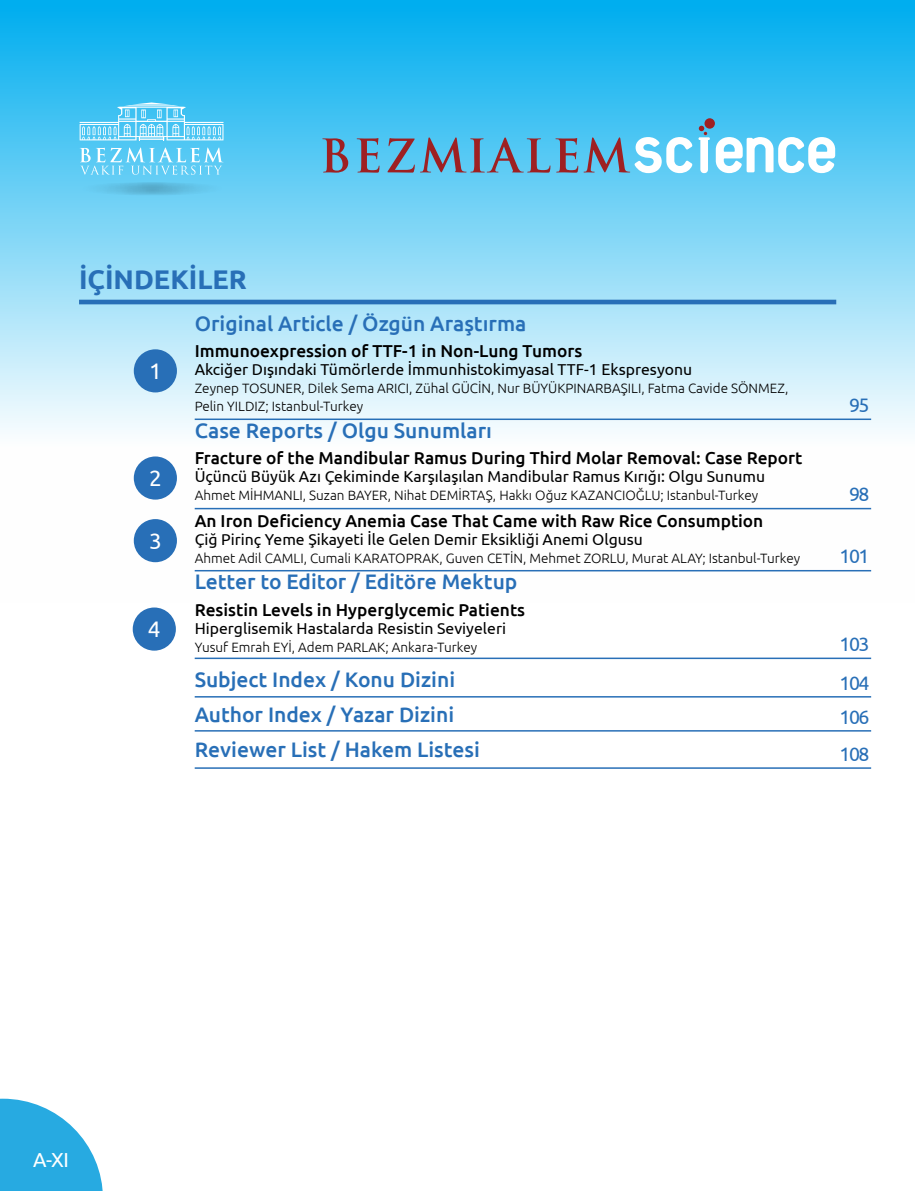
<style>
.page{position:relative;width:915px;height:1191px;background:#fff}
.page>*{position:absolute;margin:0;border:0;box-sizing:border-box;transform-origin:0 0}
.t1{font:700 27px "Ubuntu";color:#286fb7}
.t2{font:22.5px "Ubuntu";color:#fff}
.t3{font:500 21px/35px "Ubuntu";color:#286fb7}
.t4{font:20.25px "Ubuntu";color:#fff}
.t5{font:19.5px/38.5px "Ubuntu";letter-spacing:-.08em;color:#286fb7}
.t6{font:500 17.25px "Ubuntu";color:#000}
.t7{font:15.75px "Ubuntu";color:#000}
.t8{font:300 13.5px/18px "Ubuntu";color:#000}
</style>
<div class="page">
<svg style="left:0;top:0;width:914px;height:572px"></svg>
<hr style="left:79px;top:300px;width:757px;height:4px;background:#286fb7">
<div style="left:134px;top:349px;width:43px;height:43px;background:#286fb7;border-radius:50%"></div>
<div style="left:134px;top:456px;width:43px;height:43px;background:#286fb7;border-radius:50%"></div>
<div style="left:134px;top:519px;width:43px;height:43px;background:#286fb7;border-radius:50%"></div>
<div style="left:133px;top:607px;width:43px;height:43px;background:#286fb7;border-radius:50%"></div>
<svg style="left:322px;top:138px;width:26px;height:35px"></svg>
<svg style="left:356px;top:138px;width:23px;height:35px"></svg>
<svg style="left:387px;top:138px;width:27px;height:35px"></svg>
<svg style="left:698px;top:126px;width:11px;height:47px"></svg>
<div style="left:704px;top:118px;width:10px;height:11px;background:#9e2022;border-radius:50%"></div>
<svg style="left:420px;top:137px;width:272px;height:36px;background:#77aac8"></svg>
<svg style="left:715px;top:137px;width:119px;height:36px"></svg>
<svg style="left:0;top:1098px;width:103px;height:93px"></svg>
<hr style="left:195px;top:418px;width:675px;height:2px;background:#286fb7">
<hr style="left:195px;top:508px;width:675px;height:1px;background:#286fb7">
<hr style="left:195px;top:570px;width:675px;height:1px;background:#286fb7">
<hr style="left:195px;top:657px;width:675px;height:2px;background:#286fb7">
<hr style="left:195px;top:696px;width:675px;height:1px;background:#286fb7">
<hr style="left:195px;top:730px;width:675px;height:1px;background:#286fb7">
<hr style="left:195px;top:767px;width:675px;height:2px;background:#286fb7">
<svg style="left:74px;top:182px;width:156px;height:14px;background:#62c1e5"></svg>
<svg style="left:80px;top:102px;width:143px;height:38px;background:#70d1f5"></svg>
<svg style="left:80px;top:147px;width:143px;height:28px;background:#79d4f6"></svg>
<h1 class="t1" style="left:79px;top:263px;width:169px">İÇİNDEKİLER</h1>
<h2 class="t2" style="left:149px;top:357px;width:14px">1</h2>
<h2 class="t2" style="left:149px;top:464px;width:14px">2</h2>
<h2 class="t2" style="left:149px;top:527px;width:14px">3</h2>
<h2 class="t2" style="left:148px;top:615px;width:14px">4</h2>
<h3 class="t3" style="left:195px;top:305px;width:333px">Original Article / Özgün Araştırma</h3>
<p class="t6" style="left:195px;top:340px;width:389px">Immunoexpression of TTF-1 in Non-Lung Tumors</p>
<p class="t7" style="left:195px;top:360px;width:499px">Akciğer Dışındaki Tümörlerde İmmunhistokimyasal TTF-1 Ekspresyonu</p>
<p class="t8" style="left:195px;top:379px;width:595px">Zeynep TOSUNER, Dilek Sema ARICI, Zühal GÜCİN, Nur BÜYÜKPINARBAŞILI, Fatma Cavide SÖNMEZ,<br>Pelin YILDIZ; Istanbul-Turkey</p>
<h3 class="t3" style="left:195px;top:412px;width:299px">Case Reports / Olgu Sunumları</h3>
<p class="t6" style="left:195px;top:447px;width:609px">Fracture of the Mandibular Ramus During Third Molar Removal: Case Report</p>
<p class="t7" style="left:195px;top:467px;width:571px">Üçüncü Büyük Azı Çekiminde Karşılaşılan Mandibular Ramus Kırığı: Olgu Sunumu</p>
<p class="t8" style="left:195px;top:486px;width:564px">Ahmet MİHMANLI, Suzan BAYER, Nihat DEMİRTAŞ, Hakkı Oğuz KAZANCIOĞLU; Istanbul-Turkey</p>
<p class="t6" style="left:195px;top:509px;width:570px">An Iron Deficiency Anemia Case That Came with Raw Rice Consumption</p>
<p class="t7" style="left:195px;top:529px;width:449px">Çiğ Pirinç Yeme Şikayeti İle Gelen Demir Eksikliği Anemi Olgusu</p>
<p class="t8" style="left:195px;top:548px;width:606px">Ahmet Adil CAMLI, Cumali KARATOPRAK, Guven CETİN, Mehmet ZORLU, Murat ALAY; Istanbul-Turkey</p>
<h3 class="t3" style="left:195px;top:563px;width:324px">Letter to Editor / Editöre Mektup</h3>
<p class="t6" style="left:195px;top:598px;width:332px">Resistin Levels in Hyperglycemic Patients</p>
<p class="t7" style="left:195px;top:618px;width:313px">Hiperglisemik Hastalarda Resistin Seviyeleri</p>
<p class="t8" style="left:195px;top:637px;width:284px">Yusuf Emrah EYİ, Adem PARLAK; Ankara-Turkey</p>
<h3 class="t3" style="left:195px;top:661px;width:286px">Subject Index / Konu Dizini<br>Author Index / Yazar Dizini<br>Reviewer List / Hakem Listesi</h3>
<h3 class="t5" style="left:848px;top:385px;width:22px">95</h3>
<h3 class="t5" style="left:848px;top:474px;width:22px">98</h3>
<h3 class="t5" style="left:839px;top:536px;width:31px">101</h3>
<h3 class="t5" style="left:839px;top:624px;width:31px">103<br>104</h3>
<h3 class="t5" style="left:839px;top:697px;width:31px;line-height:37.2px">106<br>108</h3>
<h3 class="t4" style="left:33px;top:1147px;width:37px">A-XI</h3>
</div>
